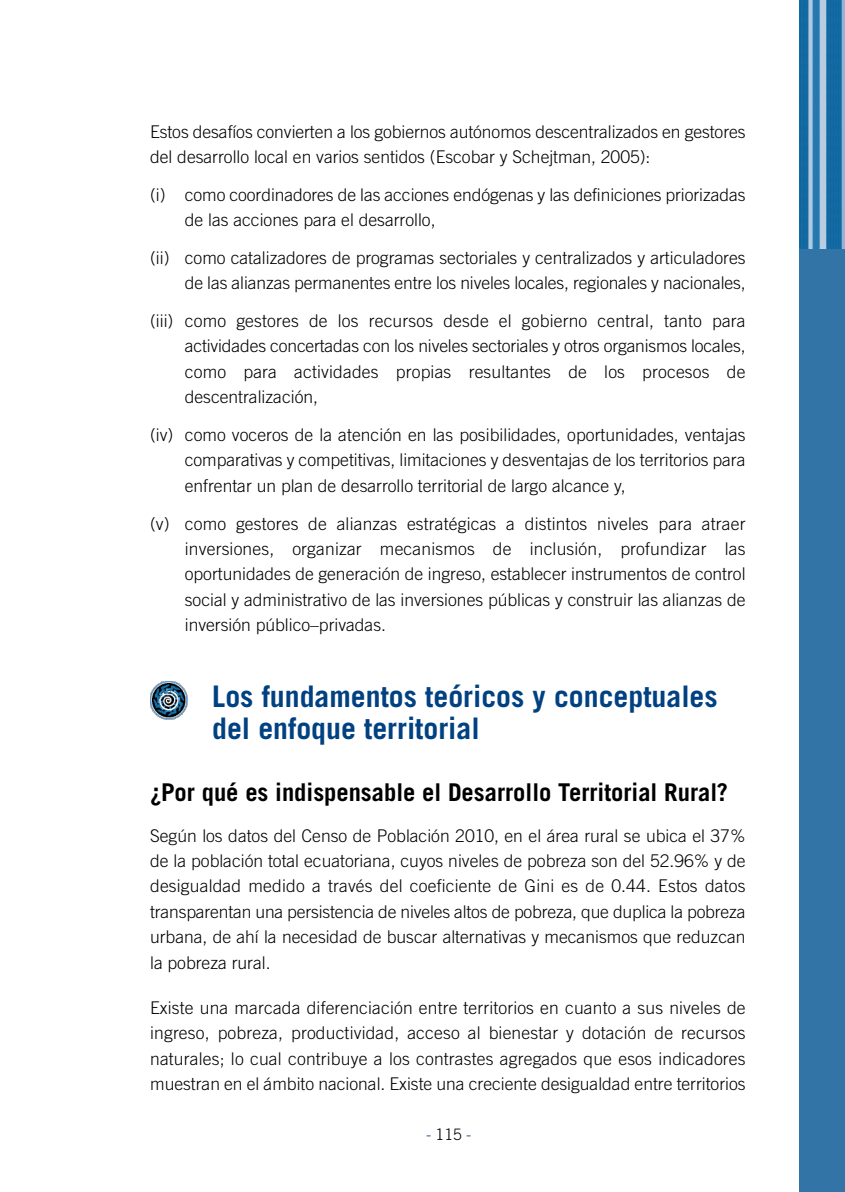
<style>
.page{position:relative;width:845px;height:1192px;background:#fff}
.page>*{position:absolute;margin:0;border:0;box-sizing:border-box;transform-origin:0 0}
.t1{font:700 29.75px/31.5px "Trade Gothic";color:#004182}
.t2{font:700 24.5px "Trade Gothic";color:#000}
.t3{font:300 17.5px/25.4px "Trade Gothic";color:#000;text-align:justify}
.t4{font:300 15.75px "Trade Gothic";color:#000}
.s1{color:#004182}
</style>
<div class="page">
<div style="left:799px;top:1px;width:46px;height:1190px;background:#3374a7"></div>
<img style="left:799px;top:1px;width:46px;height:248px">
<img style="left:150px;top:682px;width:38px;height:37px">
<p class="t3" style="left:150px;top:118px;width:597px">Estos desafíos convierten a los gobiernos autónomos descentralizados en gestores del desarrollo local en varios sentidos (Escobar y Schejtman, 2005):</p>
<p class="t3" style="left:185px;top:182px;width:562px;text-indent:-35px">(i) como coordinadores de las acciones endógenas y las definiciones priorizadas de las acciones para el desarrollo,</p>
<p class="t3" style="left:150px;top:245px;width:597px;text-align:right">(ii) como catalizadores de programas sectoriales y centralizados y articuladores de las alianzas permanentes entre los niveles locales, regionales y nacionales,</p>
<p class="t3" style="left:185px;top:308px;width:562px;text-indent:-35px">(iii) como gestores de los recursos desde el gobierno central, tanto para actividades concertadas con los niveles sectoriales y otros organismos locales, como para actividades propias resultantes de los procesos de descentralización,</p>
<p class="t3" style="left:185px;top:422px;width:562px;text-indent:-35px">(iv) como voceros de la atención en las posibilidades, oportunidades, ventajas comparativas y competitivas, limitaciones y desventajas de los territorios para enfrentar un plan de desarrollo territorial de largo alcance y,</p>
<p class="t3" style="left:185px;top:510px;width:562px;text-indent:-35px">(v) como gestores de alianzas estratégicas a distintos niveles para atraer inversiones, organizar mecanismos de inclusión, profundizar las oportunidades de generación de ingreso, establecer instrumentos de control social y administrativo de las inversiones públicas y construir las alianzas de inversión público–privadas.</p>
<h1 class="t1" style="left:212px;top:680px;width:507px">Los fundamentos teóricos y conceptuales del enfoque territorial</h1>
<h2 class="t2" style="left:150px;top:778px;width:579px">¿Por qué es indispensable el Desarrollo Territorial Rural?</h2>
<p class="t3" style="left:150px;top:822px;width:597px">Según los datos del Censo de Población 2010, en el área rural se ubica el 37% de la población total ecuatoriana, cuyos niveles de pobreza son del 52.96% y de desigualdad medido a través del coeficiente de Gini es de 0.44. Estos datos transparentan una persistencia de niveles altos de pobreza, que duplica la pobreza urbana, de ahí la necesidad de buscar alternativas y mecanismos que reduzcan la pobreza rural.</p>
<p class="t3" style="left:150px;top:995px;width:597px">Existe una marcada diferenciación entre territorios en cuanto a sus niveles de ingreso, pobreza, productividad, acceso al bienestar y dotación de recursos naturales; lo cual contribuye a los contrastes agregados que esos indicadores muestran en el ámbito nacional. Existe una creciente desigualdad entre territorios</p>
<p class="t4" style="left:426px;top:1125px;width:47px"><span class="s1">-</span> 115 <span class="s1">-</span></p>
</div>
